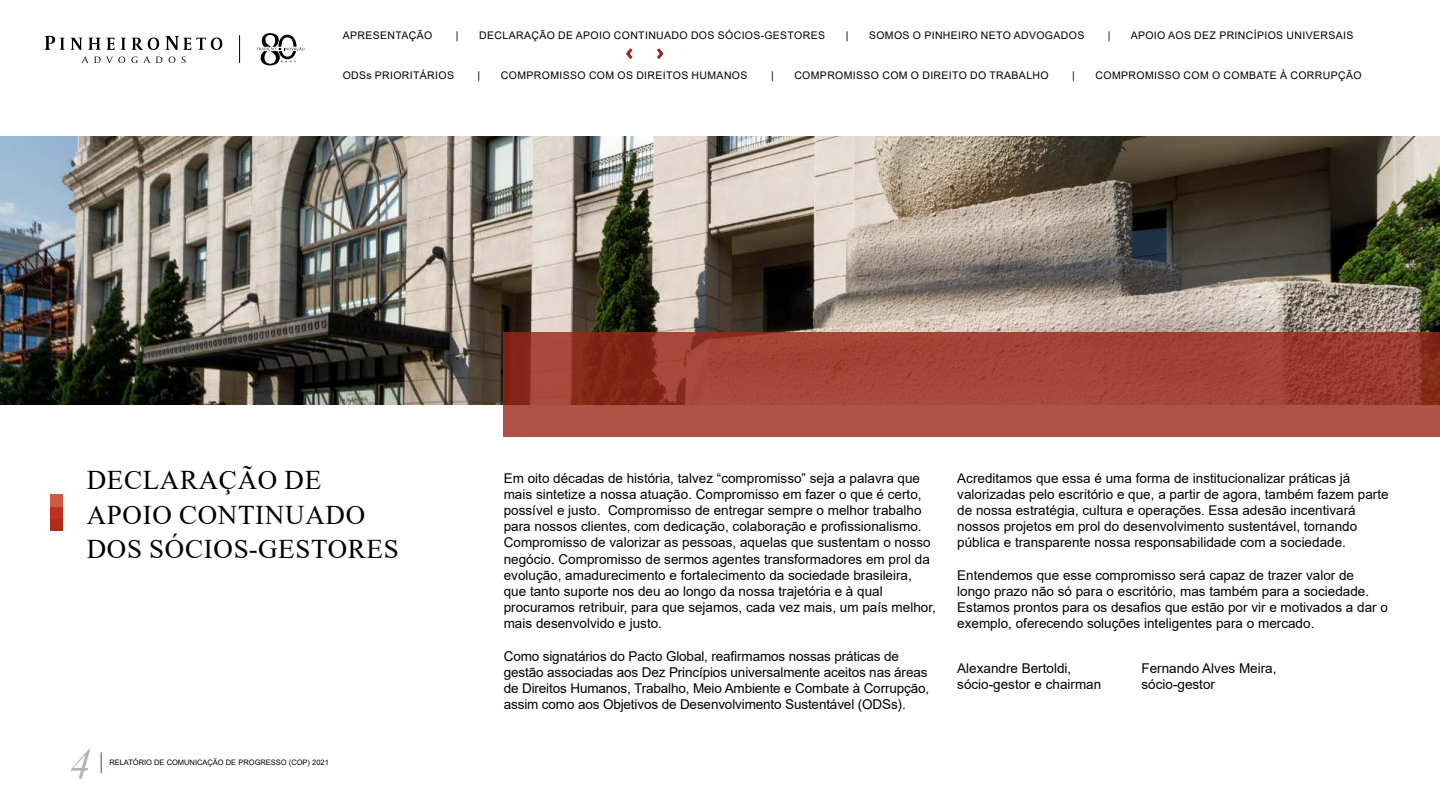
<style>
.page{position:relative;width:1440px;height:810px;background:#fff}
.page>*{position:absolute;margin:0;border:0;box-sizing:border-box;transform-origin:0 0}
.t1{font:italic 42.75px "Times New Roman";color:#b3b3b3}
.t2{font:27px/34.5px "Times New Roman";letter-spacing:.025em;color:#000}
.t3{font:13.5px/16.2px "Arial";color:#000}
.t4{font:10.5px "Arial";letter-spacing:.035em;color:#000}
.t5{font:7.5px "Arial";color:#000}
</style>
<div class="page">
<svg style="left:71px;top:38px;width:11px;height:12px"></svg>
<svg style="left:88px;top:38px;width:13px;height:12px"></svg>
<svg style="left:107px;top:38px;width:8px;height:12px"></svg>
<svg style="left:121px;top:38px;width:5px;height:12px"></svg>
<svg style="left:132px;top:38px;width:27px;height:12px"></svg>
<svg style="left:45px;top:36px;width:20px;height:14px"></svg>
<svg style="left:165px;top:36px;width:57px;height:14px"></svg>
<svg style="left:82px;top:56px;width:6px;height:7px"></svg>
<svg style="left:94px;top:57px;width:31px;height:6px"></svg>
<svg style="left:131px;top:56px;width:19px;height:7px"></svg>
<svg style="left:156px;top:57px;width:6px;height:6px"></svg>
<svg style="left:169px;top:57px;width:6px;height:6px"></svg>
<svg style="left:181px;top:57px;width:5px;height:6px"></svg>
<svg style="left:239px;top:35px;width:1px;height:28px"></svg>
<svg style="left:257px;top:33px;width:47px;height:32px"></svg>
<svg style="left:101px;top:752px;width:1px;height:21px"></svg>
<img style="left:0;top:136px;width:1440px;height:269px">
<div style="left:50px;top:519px;width:13px;height:12px;background:#ae2c1a"></div>
<div style="left:50px;top:506px;width:13px;height:13px;background:#c12f1e"></div>
<div style="left:50px;top:494px;width:13px;height:12px;background:#ce5949"></div>
<svg style="left:504px;top:332px;width:936px;height:105px;background:#a14436"></svg>
<svg style="left:626px;top:48px;width:7px;height:11px"></svg>
<svg style="left:657px;top:48px;width:7px;height:11px"></svg>
<p class="t4" style="left:343px;top:28px;width:91px">APRESENTAÇÃO</p>
<p class="t4" style="left:456px;top:28px;width:4px">|</p>
<p class="t4" style="left:479px;top:28px;width:347px">DECLARAÇÃO DE APOIO CONTINUADO DOS SÓCIOS-GESTORES</p>
<p class="t4" style="left:846px;top:28px;width:4px">|</p>
<p class="t4" style="left:869px;top:28px;width:217px">SOMOS O PINHEIRO NETO ADVOGADOS</p>
<p class="t4" style="left:1108px;top:28px;width:4px">|</p>
<p class="t4" style="left:1131px;top:28px;width:224px">APOIO AOS DEZ PRINCÍPIOS UNIVERSAIS</p>
<p class="t4" style="left:343px;top:68px;width:113px">ODSs PRIORITÁRIOS</p>
<p class="t4" style="left:478px;top:68px;width:4px">|</p>
<p class="t4" style="left:501px;top:68px;width:248px">COMPROMISSO COM OS DIREITOS HUMANOS</p>
<p class="t4" style="left:771px;top:68px;width:4px">|</p>
<p class="t4" style="left:794px;top:68px;width:256px">COMPROMISSO COM O DIREITO DO TRABALHO</p>
<p class="t4" style="left:1072px;top:68px;width:4px">|</p>
<p class="t4" style="left:1096px;top:68px;width:268px">COMPROMISSO COM O COMBATE À CORRUPÇÃO</p>
<h2 class="t2" style="left:87px;top:462px;width:314px">DECLARAÇÃO DE<br>APOIO CONTINUADO<br>DOS SÓCIOS-GESTORES</h2>
<h1 class="t1" style="left:70px;top:735px;width:23px">4</h1>
<p class="t5" style="left:109px;top:757px;width:221px">RELATÓRIO DE COMUNICAÇÃO DE PROGRESSO (COP) 2021</p>
<p class="t3" style="left:504px;top:470px;width:434px">Em oito décadas de história, talvez “compromisso” seja a palavra que mais sintetize a nossa atuação. Compromisso em fazer o que é certo, possível e justo. Compromisso de entregar sempre o melhor trabalho para nossos clientes, com dedicação, colaboração e profissionalismo.<br>Compromisso de valorizar as pessoas, aquelas que sustentam o nosso negócio. Compromisso de sermos agentes transformadores em prol da evolução, amadurecimento e fortalecimento da sociedade brasileira, que tanto suporte nos deu ao longo da nossa trajetória e à qual procuramos retribuir, para que sejamos, cada vez mais, um país melhor, mais desenvolvido e justo.</p>
<p class="t3" style="left:504px;top:648px;width:427px">Como signatários do Pacto Global, reafirmamos nossas práticas de gestão associadas aos Dez Princípios universalmente aceitos nas áreas de Direitos Humanos, Trabalho, Meio Ambiente e Combate à Corrupção, assim como aos Objetivos de Desenvolvimento Sustentável (ODSs).</p>
<p class="t3" style="left:957px;top:470px;width:433px">Acreditamos que essa é uma forma de institucionalizar práticas já valorizadas pelo escritório e que, a partir de agora, também fazem parte de nossa estratégia, cultura e operações. Essa adesão incentivará nossos projetos em prol do desenvolvimento sustentável, tornando pública e transparente nossa responsabilidade com a sociedade.</p>
<p class="t3" style="left:957px;top:567px;width:432px">Entendemos que esse compromisso será capaz de trazer valor de longo prazo não só para o escritório, mas também para a sociedade.<br>Estamos prontos para os desafios que estão por vir e motivados a dar o exemplo, oferecendo soluções inteligentes para o mercado.</p>
<p class="t3" style="left:957px;top:660px;width:146px">Alexandre Bertoldi, sócio-gestor e chairman</p>
<p class="t3" style="left:1141px;top:660px;width:137px">Fernando Alves Meira, sócio-gestor</p>
</div>
